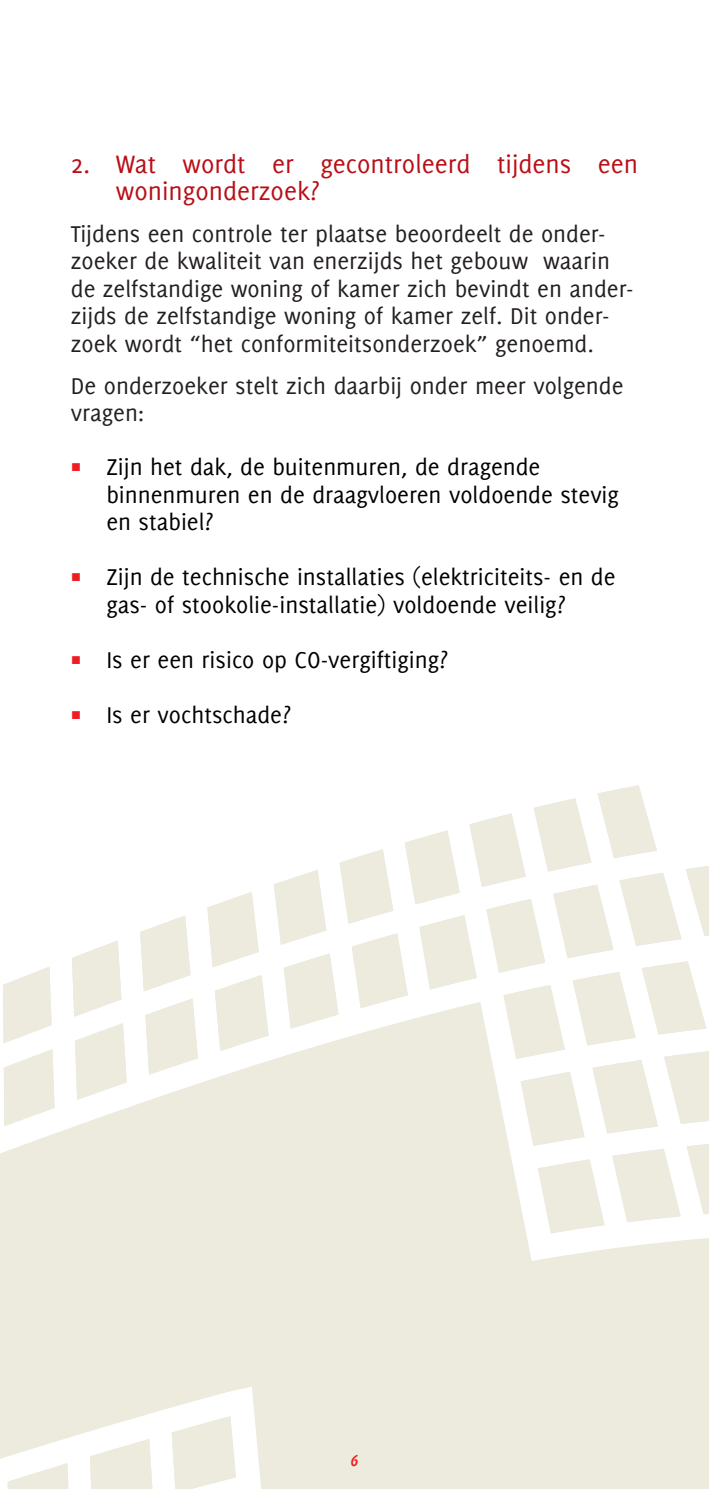
<style>
.page{position:relative;width:709px;height:1489px;background:#fff}
.page>*{position:absolute;margin:0;border:0;box-sizing:border-box;transform-origin:0 0}
.t1{font:27.5px/27.5px "Delicious";color:#b90f17}
.t2{font:25px/27.5px "Delicious";color:#231f20}
.t3{font:25px/27.5px "Delicious";color:#000}
.t4{font:italic 700 17.5px "Delicious";color:#ee1d23}
.s1{color:#ee1d23}
</style>
<div class="page">
<svg style="left:3px;top:967px;width:48px;height:34px"></svg>
<svg style="left:140px;top:915px;width:50px;height:76px"></svg>
<svg style="left:72px;top:940px;width:49px;height:61px"></svg>
<svg style="left:207px;top:785px;width:502px;height:216px"></svg>
<svg style="left:0;top:1001px;width:709px;height:487px;fill:#ecebde"></svg>
<p class="t1" style="left:116px;top:149px;width:523px;text-indent:-45px">2. Wat wordt er gecontroleerd tijdens een woningonderzoek?</p>
<p class="t2" style="left:71px;top:219px;width:564px">Tijdens een controle ter plaatse beoordeelt de onder&shy;zoeker de kwaliteit van enerzijds het gebouw waarin de zelfstandige woning of kamer zich bevindt en ander&shy;zijds de zelfstandige woning of kamer zelf. Dit onder&shy;zoek wordt “het conformiteitsonderzoek” genoemd.</p>
<p class="t2" style="left:71px;top:371px;width:554px">De onderzoeker stelt zich daarbij onder meer volgende vragen:</p>
<p class="t3" style="left:106px;top:453px;width:514px;text-indent:-35px"><span class="s1">∏</span> Zijn het dak, de buitenmuren, de dragende binnenmuren en de draagvloeren voldoende stevig en stabiel?</p>
<p class="t3" style="left:71px;top:563px;width:546px;text-align:center"><span class="s1">∏</span> Zijn de technische installaties (elektriciteits- en de gas- of stookolie-installatie) voldoende veilig?</p>
<p class="t3" style="left:71px;top:645px;width:379px"><span class="s1">∏</span> Is er een risico op CO-vergiftiging?</p>
<p class="t3" style="left:71px;top:700px;width:222px"><span class="s1">∏</span> Is er vochtschade?</p>
<p class="t4" style="left:350px;top:1449px;width:9px">6</p>
</div>
